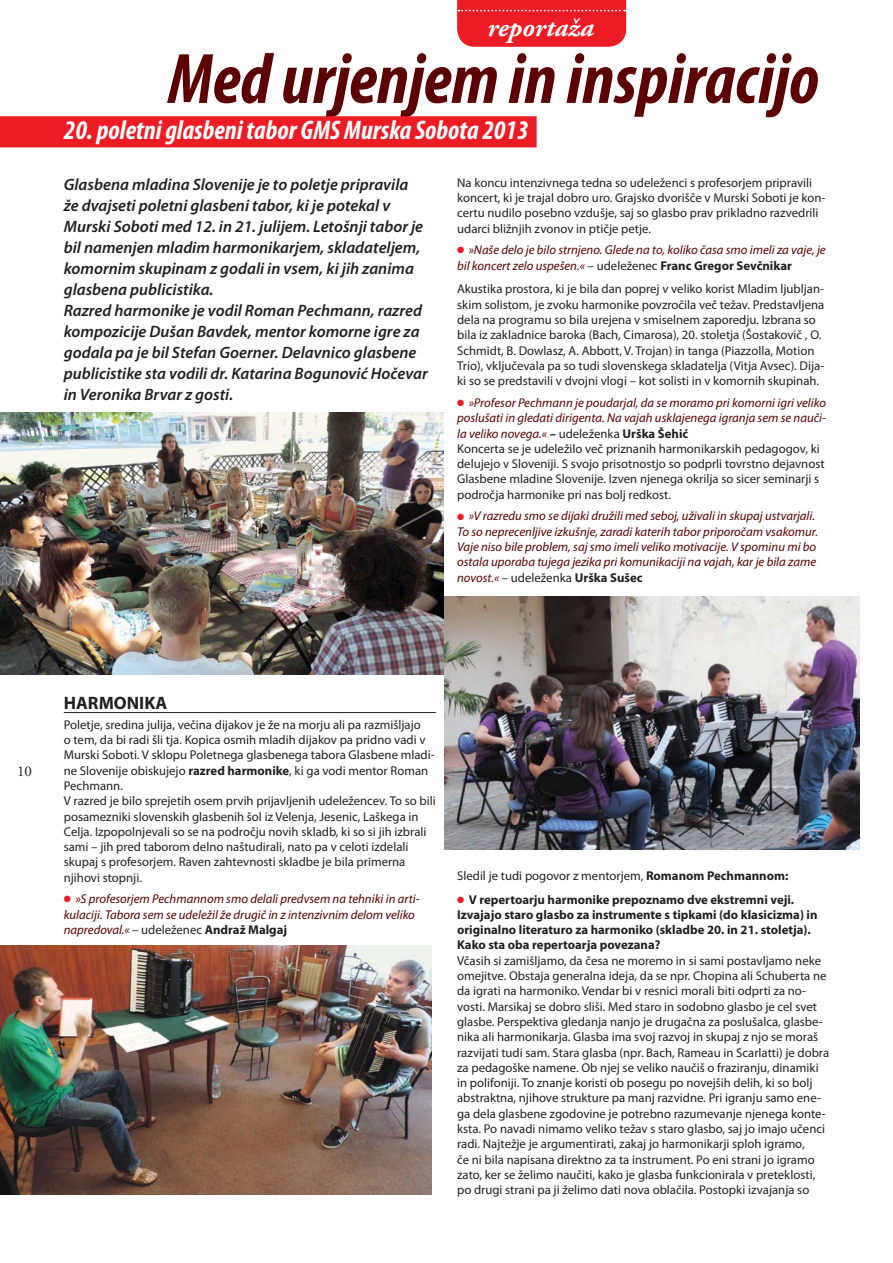
<style>
.page{position:relative;width:893px;height:1263px;background:#fff}
.page>*{position:absolute;margin:0;border:0;box-sizing:border-box;transform-origin:0 0}
.t1{font:italic 700 condensed 72px "Myriad Pro";color:#5d0000}
.t2{font:italic 700 condensed 27px "Myriad Pro";color:#fff}
.t3{font:italic 700 27px "Adobe Garamond Pro";color:#fff}
.t4{font:700 18px "Myriad Pro";color:#231f20}
.t5{font:italic 600 16.5px/21px "Myriad Pro";color:#231f20}
.t6{font:15px "Adobe Garamond Pro";color:#231f20}
.t7{font:12.75px/15.3px "Myriad Pro";color:#231f20}
.t8{font:italic 12.75px/15.3px "Myriad Pro";color:#5d0000}
.t9{font:700 12.75px/15.3px "Myriad Pro";color:#231f20}
.s1{color:#ed1c24}
.s2{font-style:normal;color:#231f20}
.s3{font-weight:700;font-style:normal;color:#231f20}
.s4{font-style:italic;color:#5d0000}
.s5{font-weight:700}
.s6{color:#231f20}
</style>
<div class="page">
<hr style="left:64px;top:712px;width:372px;height:1px;background:#231f20">
<img style="left:0;top:946px;width:432px;height:248px">
<img style="left:445px;top:596px;width:414px;height:253px">
<div style="left:1px;top:117px;width:535px;height:30px;background:#ed1c24"></div>
<div style="left:0;top:116px;width:537px;height:31px;border:2px solid #ed1c24"></div>
<svg style="left:457px;top:0;width:169px;height:47px;background:#ed232b"></svg>
<img style="left:0;top:412px;width:443px;height:262px">
<h2 class="t3" style="left:488px;top:14px;width:108px">reportaža</h2>
<h1 class="t1" style="left:168px;top:52px;width:653px">Med urjenjem in inspiracijo</h1>
<h2 class="t2" style="left:64px;top:120px;width:466px">20. poletni glasbeni tabor GMS Murska Sobota 2013</h2>
<p class="t5" style="left:64px;top:175px;width:365px">Glasbena mladina Slovenije je to poletje pripravila<br>že dvajseti poletni glasbeni tabor, ki je potekal v Murski Soboti med 12. in 21. julijem. Letošnji tabor je bil namenjen mladim harmonikarjem, skladateljem, komornim skupinam z godali in vsem, ki jih zanima glasbena publicistika.<br>Razred harmonike je vodil Roman Pechmann, razred kompozicije Dušan Bavdek, mentor komorne igre za godala pa je bil Stefan Goerner. Delavnico glasbene publicistike sta vodili dr. Katarina Bogunović Hočevar in Veronika Brvar z gosti.</p>
<p class="t7" style="left:457px;top:176px;width:370px">Na koncu intenzivnega tedna so udeleženci s profesorjem pripravili koncert, ki je trajal dobro uro. Grajsko dvorišče v Murski Soboti je kon&shy;certu nudilo posebno vzdušje, saj so glasbo prav prikladno razvedrili udarci bližnjih zvonov in ptičje petje.</p>
<p class="t8" style="left:457px;top:244px;width:370px"><span class="s1">●</span> »Naše delo je bilo strnjeno. Glede na to, koliko časa smo imeli za vaje, je bil koncert zelo uspešen.« <span class="s2">– udeleženec</span> <span class="s3">Franc Gregor Sevčnikar</span></p>
<p class="t7" style="left:457px;top:283px;width:369px">Akustika prostora, ki je bila dan poprej v veliko korist Mladim ljubljan&shy;skim solistom, je zvoku harmonike povzročila več težav. Predstavljena dela na programu so bila urejena v smiselnem zaporedju. Izbrana so bila iz zakladnice baroka (Bach, Cimarosa), 20. stoletja (Šostakovič , O.<br>Schmidt, B. Dowlasz, A. Abbott, V. Trojan) in tanga (Piazzolla, Motion Trio), vključevala pa so tudi slovenskega skladatelja (Vitja Avsec). Dija&shy;ki so se predstavili v dvojni vlogi – kot solisti in v komornih skupinah.</p>
<p class="t7" style="left:457px;top:396px;width:370px"><span class="s1">●</span> <span class="s4">»Profesor Pechmann je poudarjal, da se moramo pri komorni igri veliko poslušati in gledati dirigenta. Na vajah usklajenega igranja sem se nauči&shy;la veliko novega.«</span> <span class="s5">–</span> udeleženka <span class="s5">Urška Šehić<br></span>Koncerta se je udeležilo več priznanih harmonikarskih pedagogov, ki delujejo v Sloveniji. S svojo prisotnostjo so podprli tovrstno dejavnost Glasbene mladine Slovenije. Izven njenega okrilja so sicer seminarji s področja harmonike pri nas bolj redkost.</p>
<p class="t8" style="left:457px;top:510px;width:363px"><span class="s1">●</span> »V razredu smo se dijaki družili med seboj, uživali in skupaj ustvarjali.<br>To so neprecenljive izkušnje, zaradi katerih tabor priporočam vsakomur.<br>Vaje niso bile problem, saj smo imeli veliko motivacije. V spominu mi bo ostala uporaba tujega jezika pri komunikaciji na vajah, kar je bila zame novost.« <span class="s6">–</span> <span class="s2">udeleženka</span> <span class="s3">Urška Sušec</span></p>
<p class="t6" style="left:17px;top:764px;width:17px">10</p>
<h3 class="t4" style="left:64px;top:696px;width:105px">HARMONIKA</h3>
<p class="t7" style="left:64px;top:718px;width:374px">Poletje, sredina julija, večina dijakov je že na morju ali pa razmišljajo<br>o tem, da bi radi šli tja. Kopica osmih mladih dijakov pa pridno vadi v Murski Soboti. V sklopu Poletnega glasbenega tabora Glasbene mladi&shy;ne Slovenije obiskujejo <span class="s5">razred harmonike</span>, ki ga vodi mentor Roman Pechmann.<br>V razred je bilo sprejetih osem prvih prijavljenih udeležencev. To so bili posamezniki slovenskih glasbenih šol iz Velenja, Jesenic, Laškega in Celja. Izpopolnjevali so se na področju novih skladb, ki so si jih izbrali sami – jih pred taborom delno naštudirali, nato pa v celoti izdelali skupaj s profesorjem. Raven zahtevnosti skladbe je bila primerna njihovi stopnji.</p>
<p class="t8" style="left:64px;top:893px;width:357px"><span class="s1">●</span> »S profesorjem Pechmannom smo delali predvsem na tehniki in arti&shy;kulaciji. Tabora sem se udeležil že drugič in z intenzivnim delom veliko napredoval.« <span class="s2">– udeleženec</span> <span class="s3">Andraž Malgaj</span></p>
<p class="t7" style="left:457px;top:869px;width:333px">Sledil je tudi pogovor z mentorjem, <span class="s5">Romanom Pechmannom:</span></p>
<p class="t9" style="left:457px;top:893px;width:362px"><span class="s1">●</span> V repertoarju harmonike prepoznamo dve ekstremni veji.<br>Izvajajo staro glasbo za instrumente s tipkami (do klasicizma) in originalno literaturo za harmoniko (skladbe 20. in 21. stoletja).<br>Kako sta oba repertoarja povezana?</p>
<p class="t7" style="left:457px;top:954px;width:374px">Včasih si zamišljamo, da česa ne moremo in si sami postavljamo neke omejitve. Obstaja generalna ideja, da se npr. Chopina ali Schuberta ne da igrati na harmoniko. Vendar bi v resnici morali biti odprti za no&shy;vosti. Marsikaj se dobro sliši. Med staro in sodobno glasbo je cel svet glasbe. Perspektiva gledanja nanjo je drugačna za poslušalca, glasbe&shy;nika ali harmonikarja. Glasba ima svoj razvoj in skupaj z njo se moraš razvijati tudi sam. Stara glasba (npr. Bach, Rameau in Scarlatti) je dobra za pedagoške namene. Ob njej se veliko naučiš o fraziranju, dinamiki in polifoniji. To znanje koristi ob posegu po novejših delih, ki so bolj abstraktna, njihove strukture pa manj razvidne. Pri igranju samo ene&shy;ga dela glasbene zgodovine je potrebno razumevanje njenega konte&shy;ksta. Po navadi nimamo veliko težav s staro glasbo, saj jo imajo učenci radi. Najtežje je argumentirati, zakaj jo harmonikarji sploh igramo,<br>če ni bila napisana direktno za ta instrument. Po eni strani jo igramo zato, ker se želimo naučiti, kako je glasba funkcionirala v preteklosti, po drugi strani pa ji želimo dati nova oblačila. Postopki izvajanja so</p>
</div>
